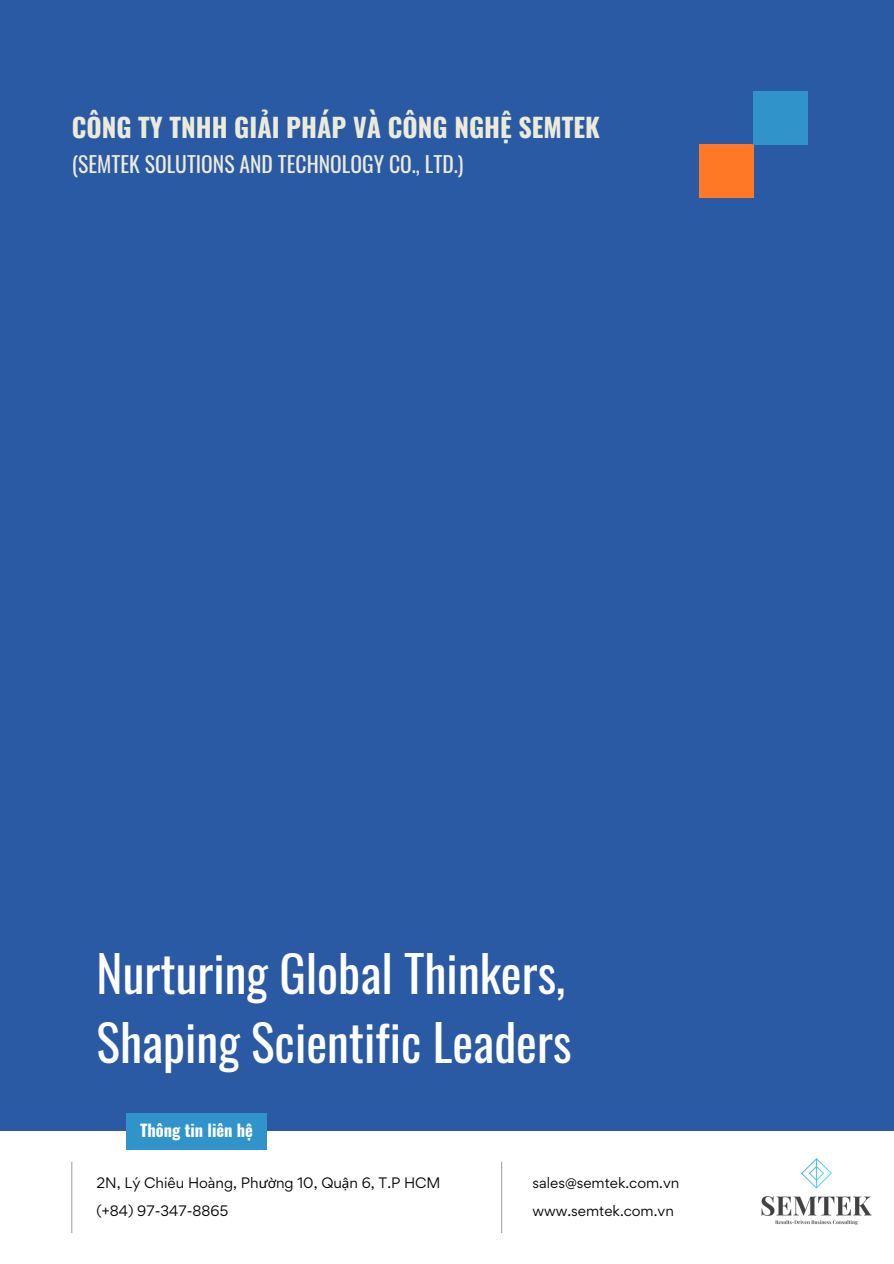
<style>
.page{position:relative;width:894px;height:1264px;background:#fff}
.page>*{position:absolute;margin:0;border:0;box-sizing:border-box;transform-origin:0 0}
.t1{font:49.5px/68.7px "Oswald";color:#fff}
.t2{font:700 26.1px "Oswald";color:#ecebd9}
.t3{font:21.6px "Oswald";color:#ecebd9}
.t4{font:700 16.5px "Oswald";color:#fff}
.t5{font:13.5px "Gordita";color:#000}
.s1{font-family:"Noto Sans"}
</style>
<div class="page">
<div style="left:0;top:0;width:893px;height:1263px;background:#2a5aa4"></div>
<div style="left:0;top:1131px;width:893px;height:132px;background:#fff"></div>
<hr style="left:501px;top:1161px;width:1px;height:71px;background:#a6a6a6">
<hr style="left:71px;top:1161px;width:1px;height:71px;background:#a6a6a6">
<div style="left:126px;top:1112px;width:141px;height:37px;background:#3094ca"></div>
<div style="left:699px;top:144px;width:54px;height:53px;background:#ff7825"></div>
<div style="left:753px;top:91px;width:54px;height:53px;background:#3094ca"></div>
<img style="left:761px;top:1158px;width:111px;height:67px">
<p class="t2" style="left:72px;top:107px;width:529px">CÔNG TY TNHH GIẢI PHÁP VÀ CÔNG NGHỆ SEMTEK</p>
<p class="t3" style="left:72px;top:147px;width:393px">(SEMTEK SOLUTIONS AND TECHNOLOGY CO., LTD.)</p>
<h2 class="t1" style="left:97px;top:937px;width:476px">Nurturing Global Thinkers,<br>Shaping Scientific Leaders</h2>
<h3 class="t4" style="left:140px;top:1117px;width:114px">Thông tin liên hệ</h3>
<h1 class="t5" style="left:97px;top:1173px;width:345px">2N, Lý Chiêu Hoàng, Ph<span class="s1">ườ</span>ng 10, Qu<span class="s1">ậ</span>n 6, T.P HCM</h1>
<h4 class="t5" style="left:97px;top:1202px;width:133px">(+84) 97-347-8865</h4>
<p class="t5" style="left:532px;top:1173px;width:148px">sales@semtek.com.vn</p>
<p class="t5" style="left:532px;top:1202px;width:143px">www.semtek.com.vn</p>
</div>
